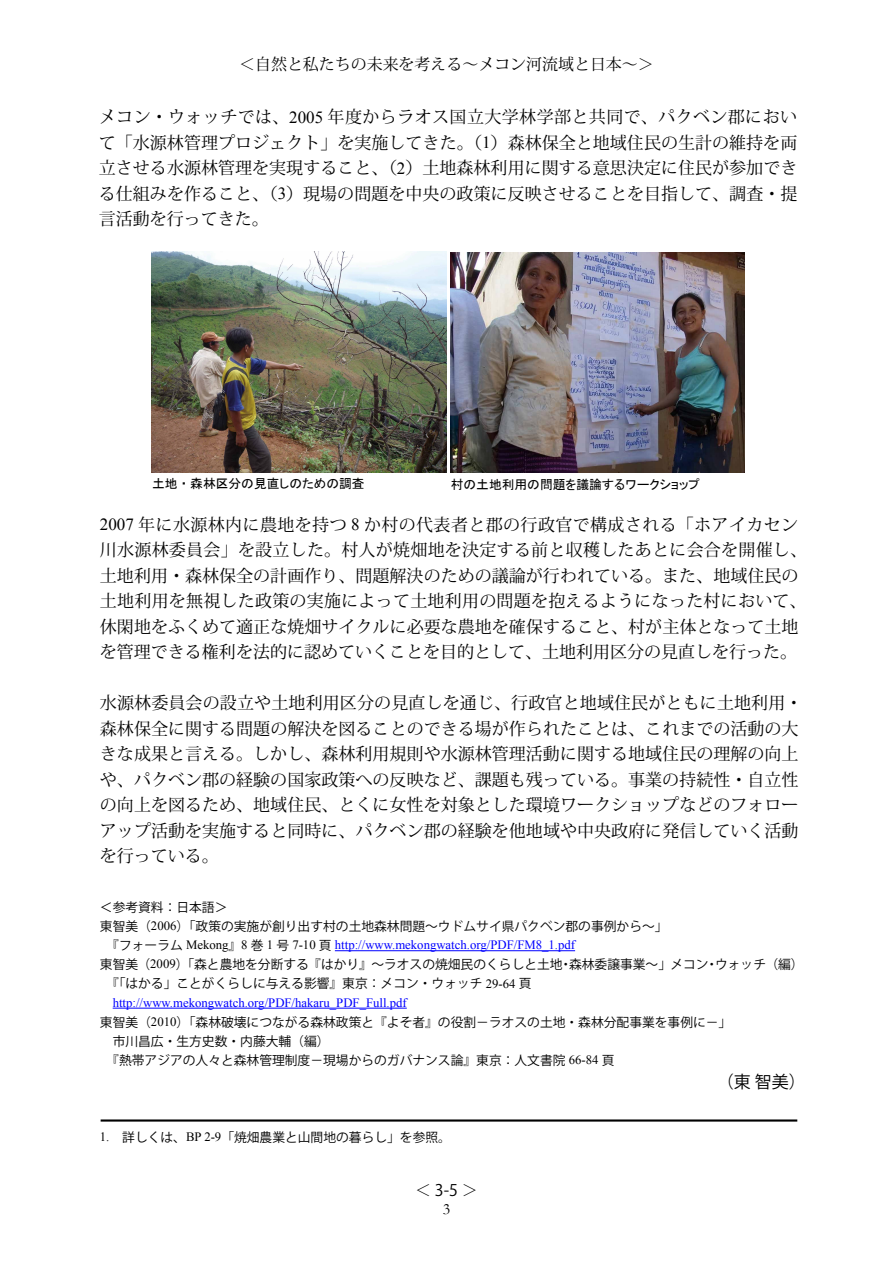
<style>
.page{position:relative;width:893px;height:1263px;background:#fff}
.page>*{position:absolute;margin:0;border:0;box-sizing:border-box;transform-origin:0 0}
.t1{font:16.95px/25.5px "Koz Min Pro";color:#000}
.t2{font:16.95px "Koz Go Pro";color:#000}
.t3{font:15.9px "Koz Min Pr 6 N";color:#000}
.t4{font:15.9px "Koz Go Pr 6 N";color:#000}
.t5{font:15.9px "Garamond";color:#000}
.t6{font:12.75px/19.2px "Koz Go Pro";color:#000}
.t7{font:12.75px "Times New Roman";color:#00f}
.t8{font:12.75px "MS P Gothic";color:#000}
.s1{font-family:"Times New Roman"}
.s2{font-family:"Koz Go Pro";color:#000}
.s3{color:#000}
.s4{font-family:"Koz Min Pr 6 N"}
</style>
<div class="page">
<img style="left:450px;top:252px;width:295px;height:221px">
<img style="left:151px;top:252px;width:295px;height:221px">
<hr style="left:335px;top:950px;width:240px;height:1px;background:#00f">
<hr style="left:113px;top:1008px;width:294px;height:1px;background:#00f">
<hr style="left:101px;top:1119px;width:696px;height:2px;background:#000">
<p class="t3" style="left:239px;top:55px;width:416px">＜自然と私たちの未来を考える～メコン河流域と日本～＞</p>
<p class="t1" style="left:99px;top:104px;width:700px;text-align:justify">メコン・ウォッチでは、<span class="s1">2005</span> 年度からラオス国立大学林学部と共同で、パクベン郡において「水源林管理プロジェクト」を実施してきた。（<span class="s1">1</span>）森林保全と地域住民の生計の維持を両立させる水源林管理を実現すること、（<span class="s1">2</span>）土地森林利用に関する意思決定に住民が参加できる仕組みを作ること、（<span class="s1">3</span>）現場の問題を中央の政策に反映させることを目指して、調査・提言活動を行ってきた。</p>
<p class="t8" style="left:152px;top:477px;width:214px">土地・森林区分の見直しのための調査</p>
<p class="t8" style="left:451px;top:478px;width:251px">村の土地利用の問題を議論するワークショップ</p>
<p class="t1" style="left:100px;top:511px;width:709px"><span class="s1">2007</span> 年に水源林内に農地を持つ <span class="s1">8</span> か村の代表者と郡の行政官で構成される「ホアイカセン川水源林委員会」を設立した。村人が焼畑地を決定する前と収穫したあとに会合を開催し、土地利用・森林保全の計画作り、問題解決のための議論が行われている。また、地域住民の土地利用を無視した政策の実施によって土地利用の問題を抱えるようになった村において、休閑地をふくめて適正な焼畑サイクルに必要な農地を確保すること、村が主体となって土地を管理できる権利を法的に認めていくことを目的として、土地利用区分の見直しを行った。</p>
<p class="t1" style="left:100px;top:690px;width:704px">水源林委員会の設立や土地利用区分の見直しを通じ、行政官と地域住民がともに土地利用・森林保全に関する問題の解決を図ることのできる場が作られたことは、これまでの活動の大きな成果と言える。しかし、森林利用規則や水源林管理活動に関する地域住民の理解の向上や、パクベン郡の経験の国家政策への反映など、課題も残っている。事業の持続性・自立性の向上を図るため、地域住民、とくに女性を対象とした環境ワークショップなどのフォローアップ活動を実施すると同時に、パクベン郡の経験を他地域や中央政府に発信していく活動を行っている。</p>
<p class="t6" style="left:100px;top:898px;width:569px">＜参考資料：日本語＞<br>東智美（<span class="s1">2006</span>）「政策の実施が創り出す村の土地森林問題～ウドムサイ県パクベン郡の事例から～」</p>
<p class="t7" style="left:100px;top:936px;width:477px"><span class="s2">　『フォーラム</span> <span class="s3">Mekong</span><span class="s2">』</span><span class="s3">8</span> <span class="s2">巻</span> <span class="s3">1</span> <span class="s2">号</span> <span class="s3">7-10</span> <span class="s2">頁</span> http://www.mekongwatch.org/PDF/FM8_1.pdf</p>
<p class="t6" style="left:100px;top:955px;width:705px">東智美（<span class="s1">2009</span>）「森と農地を分断する『はかり』～ラオスの焼畑民のくらしと土地・森林委譲事業～」メコン・ウォッチ（編）　『「はかる」ことがくらしに与える影響』東京：メコン・ウォッチ <span class="s1">29-64</span> 頁</p>
<p class="t7" style="left:113px;top:994px;width:296px">http://www.mekongwatch.org/PDF/hakaru_PDF_Full.pdf</p>
<p class="t6" style="left:100px;top:1012px;width:633px">東智美（<span class="s1">2010</span>）「森林破壊につながる森林政策と『よそ者』の役割－ラオスの土地・森林分配事業を事例に－」　市川昌広・生方史数・内藤大輔（編）<br>　『熱帯アジアの人々と森林管理制度－現場からのガバナンス論』東京：人文書院 <span class="s1">66-84</span> 頁</p>
<p class="t2" style="left:717px;top:1070px;width:91px">（東 智美）</p>
<p class="t6" style="left:100px;top:1128px;width:353px"><span class="s1">1.</span>　詳しくは、<span class="s1">BP 2-9</span>「焼畑農業と山間地の暮らし」を参照。</p>
<p class="t4" style="left:415px;top:1181px;width:64px"><span class="s4">＜</span> 3-5 <span class="s4">＞</span></p>
<p class="t5" style="left:443px;top:1198px;width:9px">3</p>
</div>
